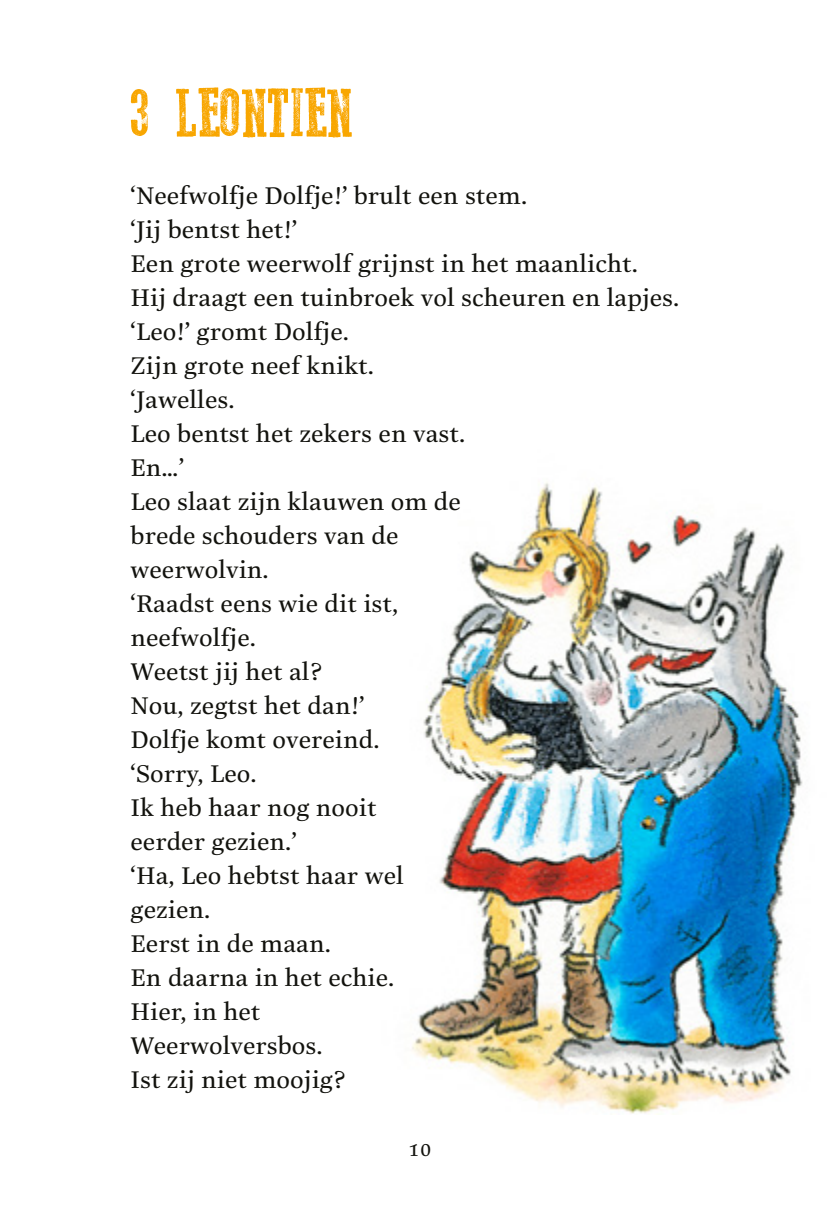
<style>
.page{position:relative;width:840px;height:1219px;background:#fff}
.page>*{position:absolute;margin:0;border:0;box-sizing:border-box;transform-origin:0 0}
.kop{font:68px "Go 2 Old Western";color:#f8a600;scale:.9 1}
.plat{font:500 25.6px/34px "Really LT";color:#12120d}
.paginacijfers{font:22px "Really LT Medium SC850";color:#12120d;scale:.9 1}
</style>
<div class="page">
<img style="left:412px;top:482px;width:391px;height:633px">
<p class="kop" style="left:130px;top:74px;width:248px">3 LEONTIEN</p>
<p class="plat" style="left:130px;top:179px;width:398px">‘Neefwolfje Dolfje!’ brult een stem.</p>
<p class="plat" style="left:130px;top:213px;width:168px">‘Jij bentst het!’</p>
<p class="plat" style="left:130px;top:247px;width:508px">Een grote weerwolf grijnst in het maanlicht.</p>
<p class="plat" style="left:130px;top:281px;width:550px">Hij draagt een tuinbroek vol scheuren en lapjes.</p>
<p class="plat" style="left:130px;top:315px;width:220px">‘Leo!’ gromt Dolfje.</p>
<p class="plat" style="left:130px;top:349px;width:245px">Zijn grote neef knikt.</p>
<p class="plat" style="left:130px;top:383px;width:105px">‘Jawelles.</p>
<p class="plat" style="left:130px;top:417px;width:336px">Leo bentst het zekers en vast.</p>
<p class="plat" style="left:130px;top:451px;width:55px">En…’</p>
<p class="plat" style="left:130px;top:485px;width:332px">Leo slaat zijn klauwen om de brede schouders van de weerwolvin.</p>
<p class="plat" style="left:130px;top:587px;width:269px">‘Raadst eens wie dit ist, neefwolfje.</p>
<p class="plat" style="left:130px;top:655px;width:193px">Weetst jij het al?</p>
<p class="plat" style="left:130px;top:689px;width:235px">Nou, zegtst het dan!’</p>
<p class="plat" style="left:130px;top:723px;width:250px">Dolfje komt overeind.</p>
<p class="plat" style="left:130px;top:757px;width:127px">‘Sorry, Leo.</p>
<p class="plat" style="left:130px;top:791px;width:247px">Ik heb haar nog nooit eerder gezien.’</p>
<p class="plat" style="left:130px;top:859px;width:275px">‘Ha, Leo hebtst haar wel gezien.</p>
<p class="plat" style="left:130px;top:927px;width:202px">Eerst in de maan.</p>
<p class="plat" style="left:130px;top:961px;width:265px">En daarna in het echie.</p>
<p class="plat" style="left:130px;top:995px;width:193px">Hier, in het<br>Weerwolversbos.</p>
<p class="plat" style="left:130px;top:1063px;width:216px">Ist zij niet moojig?</p>
<p class="paginacijfers" style="left:408px;top:1137px;width:27px">10</p>
</div>
